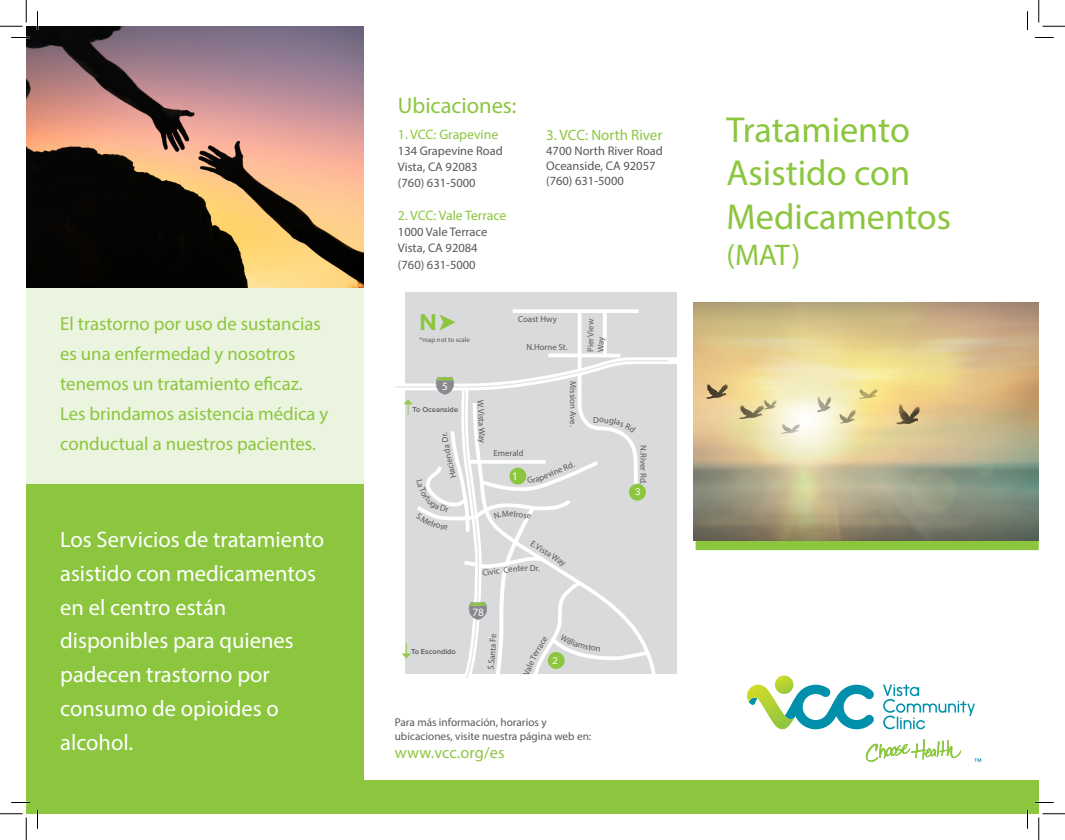
<style>
.page{position:relative;width:1065px;height:840px;background:#fff}
.page>*{position:absolute;margin:0;border:0;box-sizing:border-box;transform-origin:0 0}
.t1{font:36.25px "Myriad Pro";color:#8bc63e}
.t2{font:30px "Myriad Pro";color:#8bc63e}
.t3{font:700 23.75px "Proxima Nova";color:#8bc63e}
.t4{font:22.5px/33.8px "Myriad Pro";color:#fff}
.t5{font:22.5px "Myriad Pro";color:#8bc63e}
.t6{font:18.75px/30px "Myriad Pro";color:#8bc63e}
.t7{font:16.25px "Myriad Pro";letter-spacing:.01em;color:#8bc63e}
.t8{font:15px "Myriad Pro";color:#8bc63e}
.t9{font:13.75px "Myriad Pro";color:#8bc63e}
.t10{font:12.5px "Myriad Pro";color:#57585a}
.t11{font:11.25px/13.5px "Myriad Pro";color:#57585a}
.t12{font:11.25px "Myriad Pro";color:#fff}
.t13{font:11.25px "Proxima Nova";color:#fff}
.t14{font:10px "Proxima Nova";color:#fff}
.t15{font:8.75px/10.5px "Myriad Pro";color:#57585a}
.t16{font:600 7.5px "Proxima Nova";color:#57585a}
.t17{font:6.88px "Myriad Pro";color:#57585a}
</style>
<div class="page">
<div style="left:358px;top:780px;width:681px;height:34px;background:#8bc63e"></div>
<svg style="left:883px;top:684px;width:92px;height:45px"></svg>
<svg style="left:866px;top:739px;width:95px;height:23px"></svg>
<svg style="left:974px;top:758px;width:7px;height:4px"></svg>
<svg style="left:775px;top:675px;width:18px;height:19px"></svg>
<svg style="left:747px;top:685px;width:127px;height:45px"></svg>
<div style="left:696px;top:540px;width:343px;height:10px;background:#8bc63e"></div>
<div style="left:405px;top:292px;width:272px;height:382px;background:#d9dadc"></div>
<div style="left:26px;top:26px;width:338px;height:788px;background:#8bc63e"></div>
<div style="left:26px;top:288px;width:338px;height:196px;background:#ebf4de"></div>
<img style="left:26px;top:26px;width:338px;height:262px">
<img style="left:694px;top:302px;width:345px;height:238px">
<svg style="left:11px;top:37px;width:19px;height:1px"></svg>
<svg style="left:1035px;top:37px;width:19px;height:1px"></svg>
<svg style="left:11px;top:802px;width:19px;height:1px"></svg>
<svg style="left:1035px;top:802px;width:19px;height:1px"></svg>
<svg style="left:37px;top:11px;width:1px;height:19px"></svg>
<svg style="left:37px;top:810px;width:1px;height:19px"></svg>
<svg style="left:1027px;top:11px;width:1px;height:19px"></svg>
<svg style="left:1027px;top:810px;width:1px;height:19px"></svg>
<svg style="left:0;top:0;width:27px;height:27px"></svg>
<svg style="left:0;top:814px;width:27px;height:26px"></svg>
<svg style="left:1039px;top:0;width:26px;height:27px"></svg>
<svg style="left:1039px;top:814px;width:26px;height:26px"></svg>
<svg style="left:395px;top:309px;width:282px;height:369px"></svg>
<p class="t6" style="left:60px;top:308px;width:270px">El trastorno por uso de sustancias es una enfermedad y nosotros tenemos un tratamiento eficaz.<br>Les brindamos asistencia médica y conductual a nuestros pacientes.</p>
<p class="t4" style="left:60px;top:522px;width:266px">Los Servicios de tratamiento asistido con medicamentos en el centro están disponibles para quienes padecen trastorno por consumo de opioides o alcohol.</p>
<p class="t5" style="left:398px;top:91px;width:120px">Ubicaciones:</p>
<p class="t9" style="left:398px;top:126px;width:102px">1. VCC: Grapevine</p>
<p class="t10" style="left:398px;top:143px;width:106px">134 Grapevine Road</p>
<p class="t10" style="left:398px;top:159px;width:81px">Vista, CA 92083</p>
<p class="t10" style="left:398px;top:176px;width:79px">(760) 631-5000</p>
<p class="t9" style="left:398px;top:207px;width:110px">2. VCC: Vale Terrace</p>
<p class="t10" style="left:398px;top:224px;width:91px">1000 Vale Terrace</p>
<p class="t10" style="left:398px;top:241px;width:81px">Vista, CA 92084</p>
<p class="t10" style="left:398px;top:257px;width:79px">(760) 631-5000</p>
<p class="t8" style="left:546px;top:125px;width:118px">3. VCC: North River</p>
<p class="t10" style="left:546px;top:143px;width:118px">4700 North River Road</p>
<p class="t10" style="left:546px;top:158px;width:111px">Oceanside, CA 92057</p>
<p class="t10" style="left:546px;top:173px;width:79px">(760) 631-5000</p>
<p class="t3" style="left:420px;top:304px;width:19px">N</p>
<p class="t17" style="left:420px;top:335px;width:52px">*map not to scale</p>
<p class="t15" style="left:518px;top:314px;width:40px">Coast Hwy</p>
<p class="t15" style="left:527px;top:342px;width:43px">N.Horne St.</p>
<p class="t15" style="left:585px;top:352px;width:34px;rotate:-90deg">Pier View<br>Way</p>
<p class="t12" style="left:442px;top:380px;width:7px">5</p>
<p class="t16" style="left:413px;top:404px;width:47px">To Oceanside</p>
<p class="t15" style="left:486px;top:407px;width:38px;rotate:87deg">.Vista Way</p>
<p class="t15" style="left:494px;top:448px;width:32px">Emerald</p>
<p class="t13" style="left:513px;top:467px;width:5px">1</p>
<p class="t15" style="left:579px;top:381px;width:47px;rotate:90deg">Mission Ave.</p>
<p class="t15" style="left:556px;top:466px;width:19px;rotate:-24deg">e Rd.</p>
<p class="t16" style="left:411px;top:646px;width:46px">To Escondido</p>
<p class="t12" style="left:472px;top:605px;width:13px">78</p>
<p class="t15" style="left:540px;top:541px;width:32px;rotate:33deg">Vista Wa</p>
<p class="t14" style="left:552px;top:653px;width:7px">2</p>
<p class="t11" style="left:395px;top:716px;width:198px">Para más información, horarios y ubicaciones, visite nuestra página web en:</p>
<p class="t7" style="left:395px;top:742px;width:111px">www.vcc.org/es</p>
<p class="t15" style="left:649px;top:445px;width:41px;rotate:90deg">N.River Rd.</p>
<p class="t14" style="left:635px;top:484px;width:7px">3</p>
<p class="t1" style="left:727px;top:107px;width:185px">Tratamiento</p>
<p class="t1" style="left:727px;top:151px;width:185px">Asistido con</p>
<p class="t1" style="left:727px;top:194px;width:226px">Medicamentos</p>
<p class="t2" style="left:727px;top:236px;width:75px">(MAT)</p>
</div>
